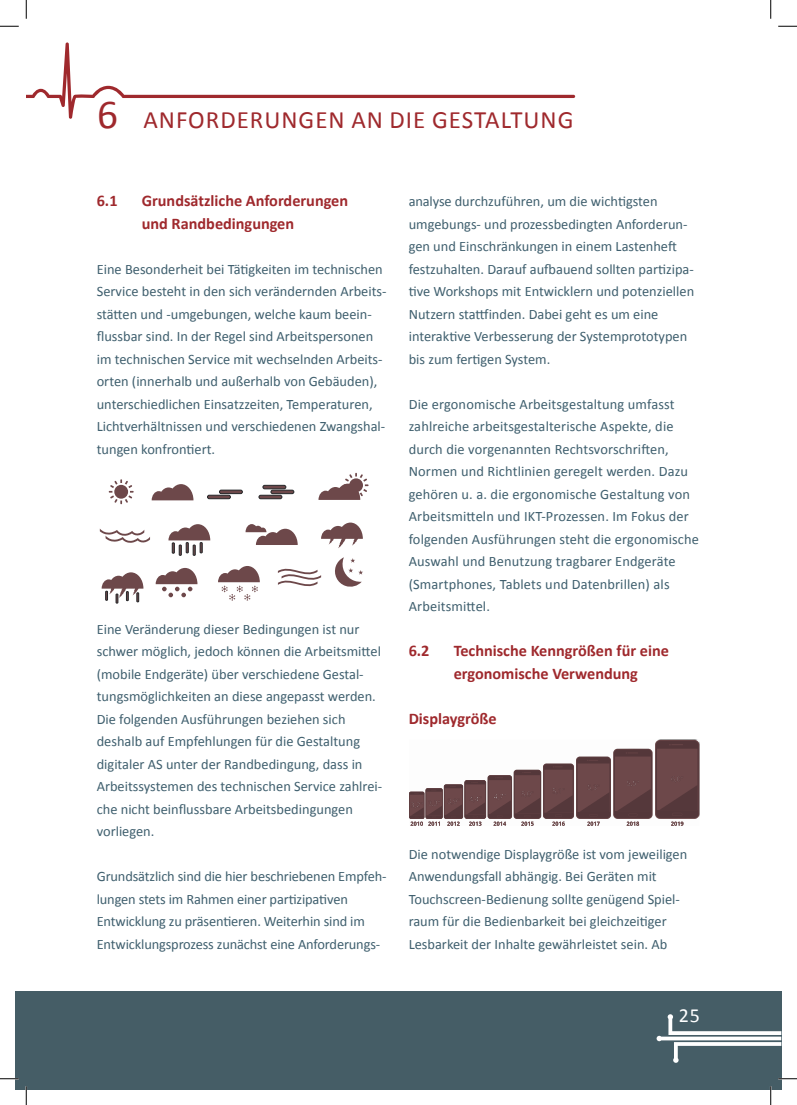
<style>
.page{position:relative;width:797px;height:1105px;background:#fff}
.page>*{position:absolute;margin:0;border:0;box-sizing:border-box;transform-origin:0 0}
.t1{font:25px "Calibri";letter-spacing:.04em;color:#9f292d}
.t2{font:20px "Calibri";color:#fff}
.t3{font:700 16.25px/22.5px "Calibri";color:#9f292d}
.t4{font:14.38px/22.5px "Calibri";color:#3f5f6e}
.s1{font-size:41.25px}
</style>
<div class="page">
<div style="left:16px;top:991px;width:765px;height:98px;background:#455d66"></div>
<svg style="left:656px;top:1014px;width:125px;height:49px"></svg>
<svg style="left:26px;top:42px;width:549px;height:77px"></svg>
<svg style="left:109px;top:479px;width:25px;height:25px"></svg>
<svg style="left:152px;top:484px;width:41px;height:16px"></svg>
<div style="left:219px;top:490px;width:23px;height:4px;border:1px solid #242628;border-radius:2px"></div>
<div style="left:207px;top:495px;width:24px;height:4px;border:1px solid #242628;border-radius:2px"></div>
<div style="left:271px;top:490px;width:23px;height:4px;border:1px solid #242628;border-radius:2px"></div>
<div style="left:259px;top:495px;width:23px;height:4px;border:1px solid #242628;border-radius:2px"></div>
<div style="left:263px;top:485px;width:23px;height:4px;border:1px solid #242628;border-radius:2px"></div>
<svg style="left:318px;top:473px;width:50px;height:27px"></svg>
<svg style="left:168px;top:524px;width:42px;height:31px"></svg>
<svg style="left:245px;top:524px;width:53px;height:21px"></svg>
<svg style="left:102px;top:572px;width:41px;height:31px"></svg>
<svg style="left:321px;top:523px;width:42px;height:25px"></svg>
<svg style="left:156px;top:568px;width:41px;height:29px"></svg>
<svg style="left:218px;top:566px;width:42px;height:35px"></svg>
<svg style="left:278px;top:568px;width:43px;height:19px"></svg>
<svg style="left:100px;top:529px;width:50px;height:14px"></svg>
<svg style="left:335px;top:557px;width:28px;height:30px"></svg>
<svg style="left:409px;top:740px;width:290px;height:86px"></svg>
<svg style="left:0;top:25px;width:19px;height:2px"></svg>
<svg style="left:778px;top:25px;width:19px;height:2px"></svg>
<svg style="left:0;top:1078px;width:19px;height:1px"></svg>
<svg style="left:778px;top:1078px;width:19px;height:1px"></svg>
<svg style="left:25px;top:0;width:2px;height:19px"></svg>
<svg style="left:25px;top:1086px;width:2px;height:19px"></svg>
<svg style="left:770px;top:0;width:1px;height:19px"></svg>
<svg style="left:770px;top:1086px;width:1px;height:19px"></svg>
<h1 class="t1" style="left:97px;top:102px;width:478px"><span class="s1">6</span> ANFORDERUNGEN AN DIE GESTALTUNG</h1>
<p class="t3" style="left:97px;top:189px;width:22px">6.1</p>
<p class="t3" style="left:142px;top:189px;width:208px">Grundsätzliche Anforderungen und Randbedingungen</p>
<p class="t4" style="left:97px;top:257px;width:291px">Eine Besonderheit bei Tätigkeiten im technischen Service besteht in den sich verändernden Arbeits&shy;stätten und -umgebungen, welche kaum beein&shy;flussbar sind. In der Regel sind Arbeitspersonen im technischen Service mit wechselnden Arbeits&shy;orten (innerhalb und außerhalb von Gebäuden), unterschiedlichen Einsatzzeiten, Temperaturen, Lichtverhältnissen und verschiedenen Zwangshal&shy;tungen konfrontiert.</p>
<p class="t4" style="left:97px;top:617px;width:287px">Eine Veränderung dieser Bedingungen ist nur schwer möglich, jedoch können die Arbeitsmittel (mobile Endgeräte) über verschiedene Gestal&shy;tungsmöglichkeiten an diese angepasst werden.<br>Die folgenden Ausführungen beziehen sich deshalb auf Empfehlungen für die Gestaltung digitaler AS unter der Randbedingung, dass in Arbeitssystemen des technischen Service zahlrei&shy;che nicht beinflussbare Arbeitsbedingungen vorliegen.</p>
<p class="t4" style="left:97px;top:865px;width:291px">Grundsätzlich sind die hier beschriebenen Empfeh&shy;lungen stets im Rahmen einer partizipativen Entwicklung zu präsentieren. Weiterhin sind im Entwicklungsprozess zunächst eine Anforderungs-</p>
<p class="t4" style="left:409px;top:190px;width:287px">analyse durchzuführen, um die wichtigsten umgebungs- und prozessbedingten Anforderun&shy;gen und Einschränkungen in einem Lastenheft festzuhalten. Darauf aufbauend sollten partizipa&shy;tive Workshops mit Entwicklern und potenziellen Nutzern stattfinden. Dabei geht es um eine interaktive Verbesserung der Systemprototypen bis zum fertigen System.</p>
<p class="t4" style="left:409px;top:392px;width:292px">Die ergonomische Arbeitsgestaltung umfasst zahlreiche arbeitsgestalterische Aspekte, die durch die vorgenannten Rechtsvorschriften, Normen und Richtlinien geregelt werden. Dazu gehören u. a. die ergonomische Gestaltung von Arbeitsmitteln und IKT-Prozessen. Im Fokus der folgenden Ausführungen steht die ergonomische Auswahl und Benutzung tragbarer Endgeräte (Smartphones, Tablets und Datenbrillen) als Arbeitsmittel.</p>
<p class="t3" style="left:409px;top:639px;width:22px">6.2</p>
<p class="t3" style="left:454px;top:639px;width:217px">Technische Kenngrößen für eine ergonomische Verwendung</p>
<p class="t3" style="left:409px;top:707px;width:89px">Displaygröße</p>
<p class="t4" style="left:409px;top:842px;width:280px">Die notwendige Displaygröße ist vom jeweiligen Anwendungsfall abhängig. Bei Geräten mit Touchscreen-Bedienung sollte genügend Spiel&shy;raum für die Bedienbarkeit bei gleichzeitiger Lesbarkeit der Inhalte gewährleistet sein. Ab</p>
<h2 class="t2" style="left:679px;top:1001px;width:22px">25</h2>
</div>
